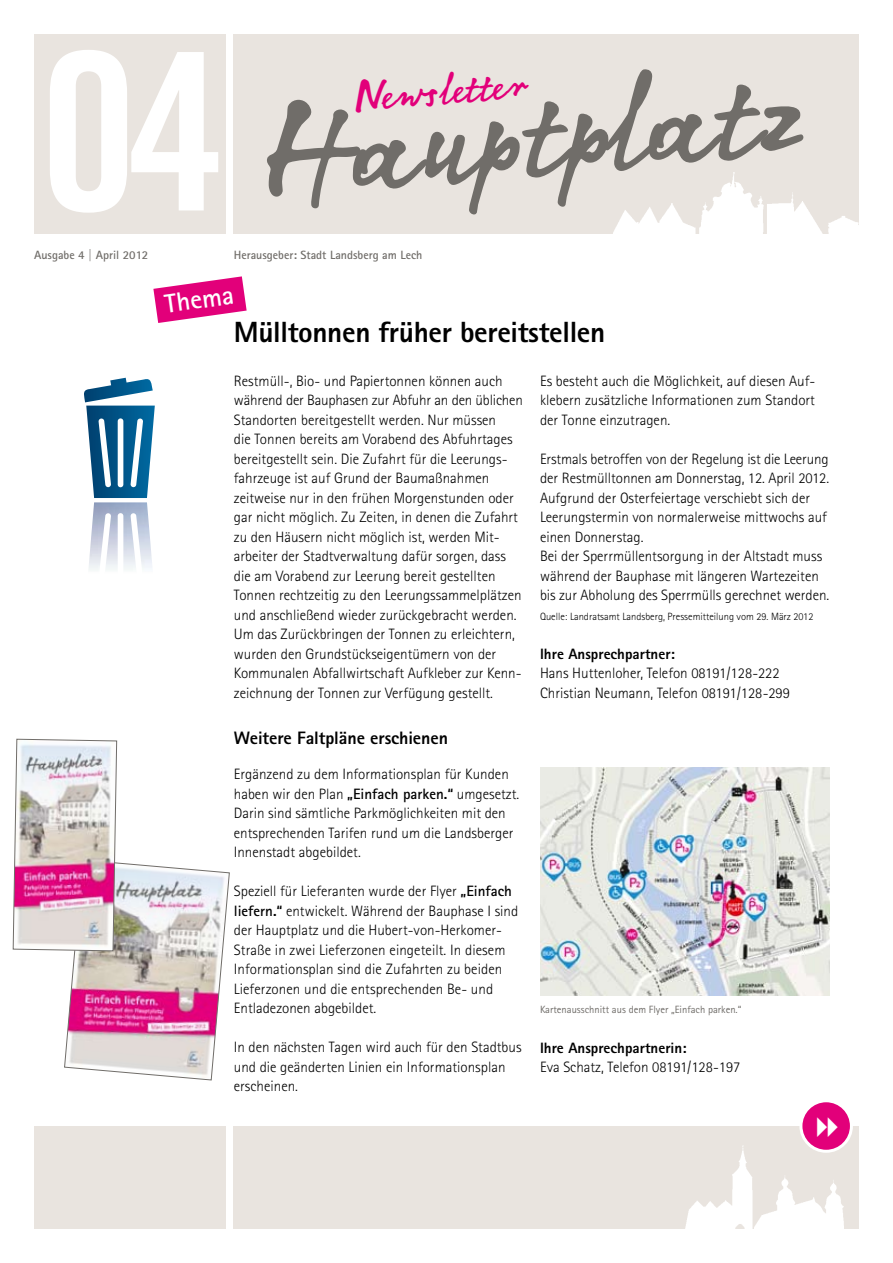
<style>
.page{position:relative;width:893px;height:1263px;background:#fff}
.page>*{position:absolute;margin:0;border:0;box-sizing:border-box;transform-origin:0 0}
.t1{font:219.45px "Trade Gothic LT Bold Cond Twenty";color:#fff}
.t2{font:129.45px "Notec LT";color:#706d69;scale:1.06 1}
.t3{font:42.15px "Notec LT";color:#e2007a}
.t4{font:800 29.25px "Agfa Rotis Sans Serif";letter-spacing:-.01em;color:#000}
.t5{font:700 26.4px "Agfa Rotis Sans Serif";color:#fff}
.t6{font:800 18px "Agfa Rotis Sans Serif";letter-spacing:-.005em;color:#000}
.t7{font:300 15px/19.5px "Agfa Rotis Sans Serif";color:#000}
.t8{font:800 15px "Agfa Rotis Sans Serif";color:#000}
.t9{font:700 12px "Agfa Rotis Sans Serif";color:#706d69}
.t10{font:300 10.5px "Agfa Rotis Sans Serif";color:#000}
.t11{font:10.5px "Agfa Rotis Sans Serif";color:#706d69}
.s1{font-weight:700}
</style>
<div class="page">
<div style="left:234px;top:34px;width:625px;height:200px;background:#e9e4df"></div>
<div style="left:234px;top:1126px;width:625px;height:102px;background:#e9e4df"></div>
<div style="left:34px;top:1127px;width:191px;height:102px;background:#e9e4df"></div>
<img style="left:613px;top:172px;width:246px;height:62px">
<div style="left:34px;top:34px;width:191px;height:200px;background:#e9e4df"></div>
<img style="left:681px;top:1145px;width:163px;height:84px">
<svg style="left:153px;top:276px;width:94px;height:47px"></svg>
<div style="left:801px;top:1101px;width:50px;height:50px;background:#e2007a;border-radius:50%"></div>
<div style="left:799px;top:1099px;width:54px;height:54px;border:3px solid #fff;border-radius:50%"></div>
<img style="left:13px;top:739px;width:217px;height:341px">
<img style="left:540px;top:768px;width:289px;height:227px">
<svg style="left:84px;top:377px;width:71px;height:121px"></svg>
<img style="left:93px;top:502px;width:55px;height:11px">
<svg style="left:89px;top:513px;width:63px;height:57px"></svg>
<h1 class="t1" style="left:40px;top:-1px;width:187px">04</h1>
<p class="t9" style="left:34px;top:248px;width:116px">Ausgabe 4 | April 2012</p>
<p class="t9" style="left:234px;top:248px;width:190px">Herausgeber: Stadt Landsberg am Lech</p>
<h2 class="t2" style="left:248px;top:59px;width:513px;rotate:-5deg">Hauptplatz</h2>
<h3 class="t3" style="left:350px;top:66px;width:176px;rotate:-5deg">Newsletter</h3>
<h3 class="t5" style="left:163px;top:288px;width:71px;rotate:-8deg">Thema</h3>
<h3 class="t4" style="left:234px;top:313px;width:373px">Mülltonnen früher bereitstellen</h3>
<p class="t7" style="left:234px;top:371px;width:291px">Restmüll-, Bio- und Papiertonnen können auch während der Bauphasen zur Abfuhr an den üblichen Standorten bereitgestellt werden. Nur müssen<br>die Tonnen bereits am Vorabend des Abfuhrtages bereitgestellt sein. Die Zufahrt für die Leerungs&shy;fahrzeuge ist auf Grund der Baumaßnahmen zeitweise nur in den frühen Morgenstunden oder gar nicht möglich. Zu Zeiten, in denen die Zufahrt zu den Häusern nicht möglich ist, werden Mit&shy;arbeiter der Stadtverwaltung dafür sorgen, dass die am Vorabend zur Leerung bereit gestellten Tonnen rechtzeitig zu den Leerungssammelplätzen und anschließend wieder zurückgebracht werden.<br>Um das Zurückbringen der Tonnen zu erleichtern, wurden den Grundstückseigentümern von der Kommunalen Abfallwirtschaft Aufkleber zur Kenn&shy;zeichnung der Tonnen zur Verfügung gestellt.</p>
<p class="t7" style="left:540px;top:371px;width:277px;text-align:justify">Es besteht auch die Möglichkeit, auf diesen Auf&shy;klebern zusätzliche Informationen zum Standort der Tonne einzutragen.</p>
<p class="t7" style="left:540px;top:449px;width:291px">Erstmals betroffen von der Regelung ist die Leerung der Restmülltonnen am Donnerstag, 12. April 2012.<br>Aufgrund der Osterfeiertage verschiebt sich der Leerungstermin von normalerweise mittwochs auf einen Donnerstag.<br>Bei der Sperrmüllentsorgung in der Altstadt muss während der Bauphase mit längeren Wartezeiten bis zur Abholung des Sperrmülls gerechnet werden.</p>
<p class="t10" style="left:540px;top:610px;width:275px">Quelle: Landratsamt Landsberg, Pressemitteilung vom 29. März 2012</p>
<p class="t8" style="left:540px;top:644px;width:136px">Ihre Ansprechpartner:</p>
<p class="t7" style="left:540px;top:663px;width:251px">Hans Huttenloher, Telefon 08191/128-222<br>Christian Neumann, Telefon 08191/128-299</p>
<p class="t6" style="left:234px;top:726px;width:216px">Weitere Faltpläne erschienen</p>
<p class="t7" style="left:234px;top:764px;width:287px">Ergänzend zu dem Informationsplan für Kunden haben wir den Plan <span class="s1">„Einfach parken.“</span> umgesetzt.<br>Darin sind sämtliche Parkmöglichkeiten mit den entsprechenden Tarifen rund um die Landsberger Innenstadt abgebildet.</p>
<p class="t7" style="left:234px;top:881px;width:286px">Speziell für Lieferanten wurde der Flyer <span class="s1">„Einfach liefern.“</span> entwickelt. Während der Bauphase I sind der Hauptplatz und die Hubert-von-Herkomer-Straße in zwei Lieferzonen eingeteilt. In diesem Informationsplan sind die Zufahrten zu beiden Lieferzonen und die entsprechenden Be- und Entladezonen abgebildet.</p>
<p class="t7" style="left:234px;top:1037px;width:289px">In den nächsten Tagen wird auch für den Stadtbus und die geänderten Linien ein Informationsplan erscheinen.</p>
<p class="t8" style="left:540px;top:1038px;width:148px">Ihre Ansprechpartnerin:</p>
<p class="t11" style="left:540px;top:1003px;width:203px">Kartenausschnitt aus dem Flyer „Einfach parken.“</p>
<p class="t7" style="left:540px;top:1057px;width:202px">Eva Schatz, Telefon 08191/128-197</p>
</div>
